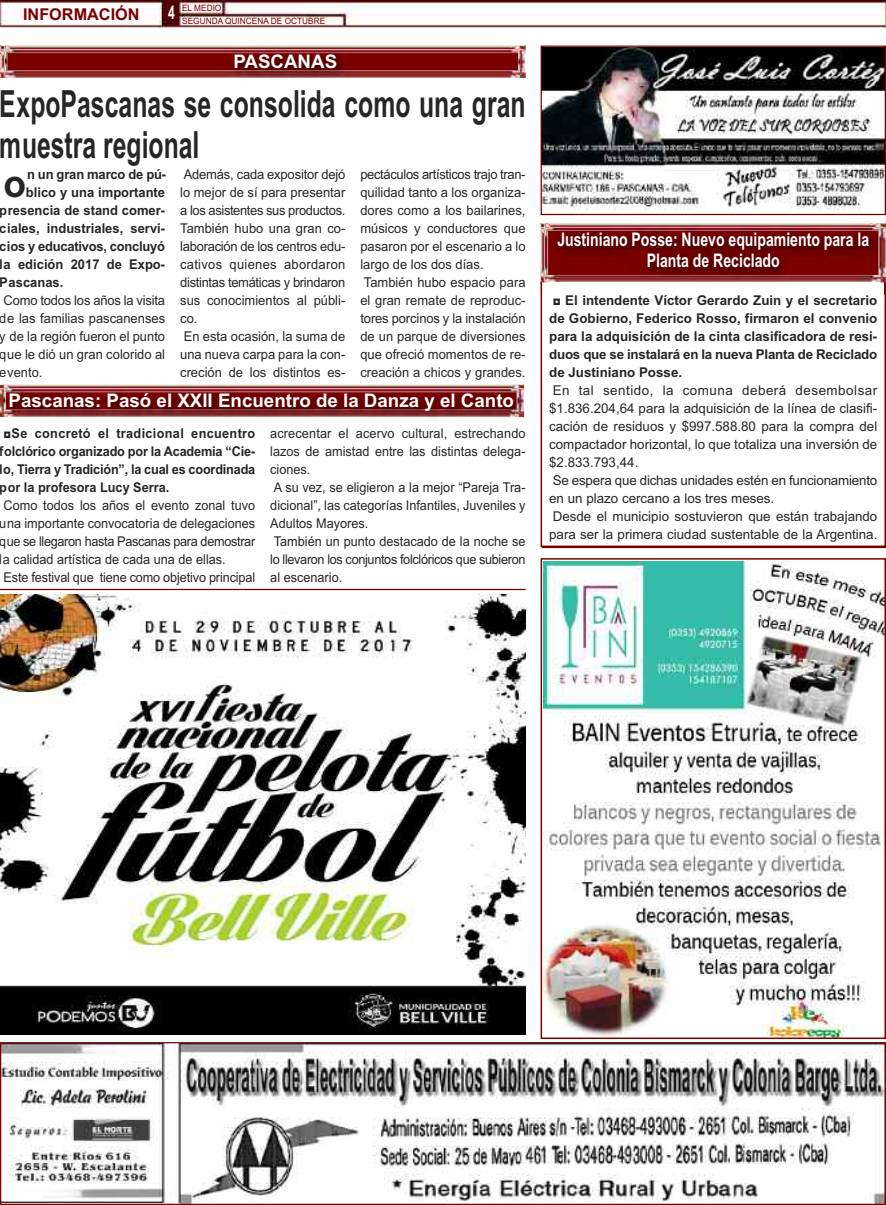
<style>
.page{position:relative;width:886px;height:1205px;background:#fff}
.page>*{position:absolute;margin:0;border:0;box-sizing:border-box;transform-origin:0 0}
.t1{font:700 38.62px "Arial";color:#272627;scale:.96 1}
.t2{font:700 37.5px/40.5px "Arial";color:#272627;scale:.66 1}
.t3{font:700 18.75px/21.2px "Arial";color:#fff;text-align:center;scale:.75 1}
.t4{font:700 18.75px "Arial";color:#fff}
.t5{font:700 18.75px "Arial";color:#fff;scale:.65 1}
.t6{font:700 16.25px "Arial";color:#7a0000}
.t7{font:13.5px/18px "Arial";color:#272627;scale:.96 1}
.t8{font:13.5px/18px "Arial";color:#272627;scale:.94 1}
.t9{font:13.5px/18px "Arial";color:#272627}
.t10{font:700 13.5px/18px "Arial";color:#272627;text-align:justify}
.t11{font:700 13.5px/18px "Arial";color:#272627;text-align:justify;scale:.94 1}
.t12{font:700 13.5px "Arial";color:#272627;scale:.96 1}
.t13{font:700 13.5px "Arial";letter-spacing:-.02em;color:#272627;scale:.96 1}
.t14{font:8.75px/13.6px "Arial";color:#7a0000;scale:.95 1}
</style>
<div class="page">
<img style="left:0;top:0;width:886px;height:27px">
<img style="left:0;top:45px;width:547px;height:33px">
<img style="left:0;top:46px;width:525px;height:32px">
<img style="left:0;top:384px;width:525px;height:35px">
<img style="left:0;top:385px;width:524px;height:32px">
<div style="left:540px;top:268px;width:346px;height:279px;border:2px solid #7a0000"></div>
<svg style="left:542px;top:282px;width:344px;height:13px"></svg>
<img style="left:540px;top:282px;width:2px;height:13px">
<img style="left:540px;top:223px;width:346px;height:59px">
<hr style="left:542px;top:547px;width:344px;height:1px;background:#7a0000">
<img style="left:2px;top:1044px;width:882px;height:159px">
<div style="left:0;top:1042px;width:886px;height:163px;border:1px solid #7a0000"></div>
<img style="left:543px;top:561px;width:340px;height:475px">
<div style="left:540px;top:558px;width:346px;height:481px;border:2px solid #7a0000"></div>
<img style="left:542px;top:48px;width:342px;height:162px">
<div style="left:540px;top:46px;width:346px;height:169px;border:1px solid #7a0000"></div>
<img style="left:0;top:594px;width:525px;height:441px">
<hr style="left:0;top:589px;width:526px;height:1px;background:#7a0000">
<p class="t6" style="left:23px;top:5px;width:118px">INFormACIóN</p>
<p class="t14" style="left:182px;top:1px;width:152px">EL MEDIO<br>SEGUNDA QUINCENA DE OCTUBRE</p>
<h3 class="t5" style="left:168px;top:1px;width:12px">4</h3>
<h3 class="t4" style="left:233px;top:51px;width:105px">PAsCANAs</h3>
<h2 class="t2" style="left:0;top:84px;width:798px">expoPascanas se consolida como una gran muestra regional</h2>
<p class="t12" style="left:27px;top:166px;width:146px">n un gran marco de pú-</p>
<p class="t12" style="left:26px;top:184px;width:147px">blico y una importante</p>
<p class="t12" style="left:0;top:202px;width:174px">presencia de stand comer-</p>
<p class="t12" style="left:0;top:220px;width:174px">ciales, industriales, servi-</p>
<p class="t13" style="left:0;top:238px;width:174px">cios y educativos, concluyó</p>
<p class="t12" style="left:0;top:256px;width:174px">la edición 2017 de expo-</p>
<p class="t12" style="left:0;top:274px;width:68px">Pascanas.</p>
<p class="t7" style="left:0;top:291px;width:174px;text-align:justify">Como todos los años la visita de las familias pascanenses y de la región fueron el punto que le dió un gran colorido al evento.</p>
<h1 class="t1" style="left:4px;top:161px;width:25px">o</h1>
<p class="t7" style="left:180px;top:165px;width:174px">Además, cada expositor dejó lo mejor de sí para presentar a los asistentes sus productos.<br>También hubo una gran co&shy;laboración de los centros edu&shy;cativos quienes abordaron distintas temáticas y brindaron sus conocimientos al públi&shy;co.<br>En esta ocasión, la suma de una nueva carpa para la con&shy;creción de los distintos es-</p>
<p class="t7" style="left:360px;top:165px;width:174px">pectáculos artísticos trajo tran&shy;quilidad tanto a los organiza&shy;dores como a los bailarines, músicos y conductores que pasaron por el escenario a lo largo de los dos días.<br>También hubo espacio para el gran remate de reproduc&shy;tores porcinos y la instalación de un parque de diversiones que ofreció momentos de re&shy;creación a chicos y grandes.</p>
<h3 class="t4" style="left:9px;top:390px;width:507px">Pascanas: Pasó el xxII encuentro de la danza y el Canto</h3>
<p class="t11" style="left:0;top:425px;width:273px">◘se concretó el tradicional encuentro folclórico organizado por la Academia “Cie&shy;lo, tierra y tradición”, la cual es coordinada por la profesora Lucy serra.</p>
<p class="t8" style="left:0;top:497px;width:273px">Como todos los años el evento zonal tuvo una importante convocatoria de delegaciones que se llegaron hasta Pascanas para demostrar la calidad artística de cada una de ellas.<br>Este festival que tiene como objetivo principal</p>
<p class="t8" style="left:270px;top:425px;width:273px">acrecentar el acervo cultural, estrechando lazos de amistad entre las distintas delega&shy;ciones.<br>A su vez, se eligieron a la mejor “Pareja Tra&shy;dicional”, las categorías Infantiles, Juveniles y Adultos Mayores.<br>También un punto destacado de la noche se lo llevaron los conjuntos folclóricos que subieron al escenario.</p>
<h3 class="t3" style="left:557px;top:229px;width:417px">Justiniano Posse: Nuevo equipamiento para la<br>Planta de reciclado</h3>
<p class="t10" style="left:549px;top:291px;width:330px">◘ el intendente víctor gerardo zuin y el secretario de gobierno, Federico rosso, firmaron el convenio para la adquisición de la cinta clasificadora de resi&shy;duos que se instalará en la nueva Planta de reciclado de Justiniano Posse.</p>
<p class="t9" style="left:549px;top:381px;width:330px">En tal sentido, la comuna deberá desembolsar $1.836.204,64 para la adquisición de la línea de clasifi&shy;cación de residuos y $997.588.80 para la compra del compactador horizontal, lo que totaliza una inversión de $2.833.793,44.<br>Se espera que dichas unidades estén en funcionamiento en un plazo cercano a los tres meses.<br>Desde el municipio sostuvieron que están trabajando para ser la primera ciudad sustentable de la Argentina.</p>
</div>
